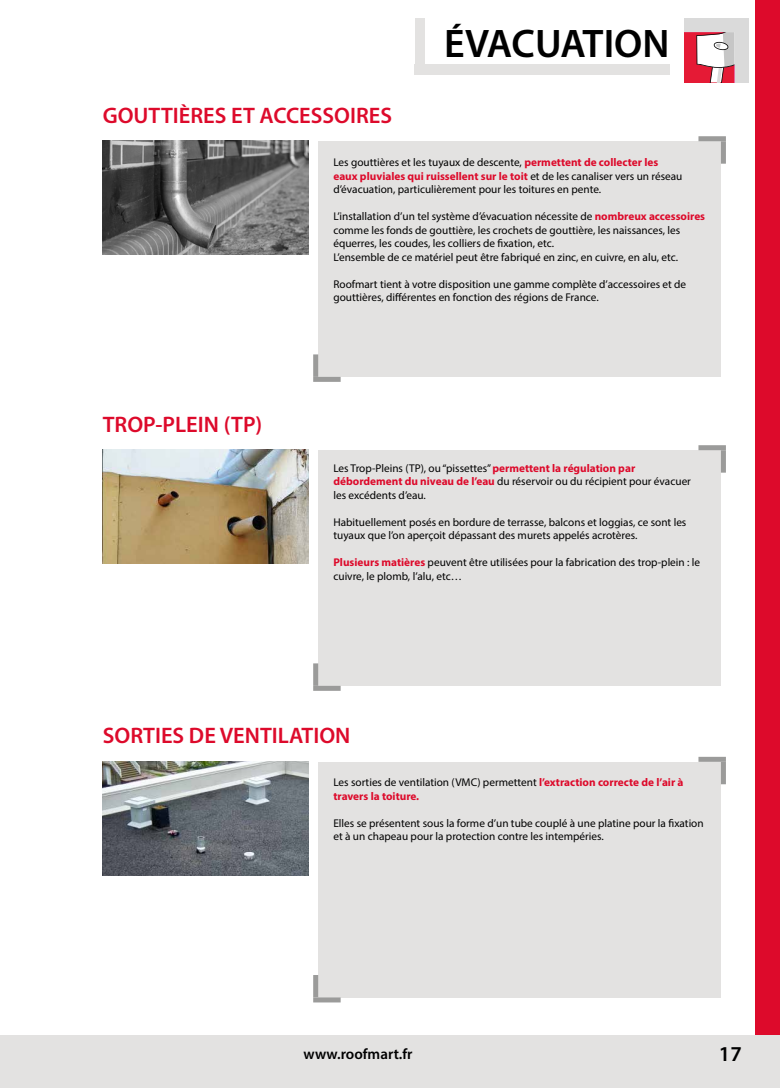
<style>
.page{position:relative;width:780px;height:1088px;background:#fff}
.page>*{position:absolute;margin:0;border:0;box-sizing:border-box;transform-origin:0 0}
.t1{font:600 40px "Myriad Pro";color:#000}
.t2{font:600 22.5px "Myriad Pro";color:#dd0a2b}
.t3{font:600 21.25px "Myriad Pro";color:#000}
.t4{font:600 15px "Myriad Pro";color:#000}
.t5{font:11.25px/13.5px "Myriad Pro";color:#000}
.t6{font:700 11.25px/13.5px "Myriad Pro";color:#dd0a2b}
.s1{font-weight:700;color:#dd0a2b}
.s2{font-weight:400;color:#000}
</style>
<div class="page">
<div style="left:755px;top:0;width:25px;height:1088px;background:#dd0a2b"></div>
<div style="left:1px;top:1036px;width:779px;height:52px;background:#e3e2e1"></div>
<div style="left:318px;top:141px;width:402px;height:236px;background:#e3e2e1"></div>
<div style="left:313px;top:377px;width:27px;height:5px;background:#9b9b9a"></div>
<div style="left:313px;top:354px;width:5px;height:23px;background:#9b9b9a"></div>
<div style="left:698px;top:136px;width:27px;height:5px;background:#9b9b9a"></div>
<div style="left:720px;top:141px;width:5px;height:23px;background:#9b9b9a"></div>
<div style="left:318px;top:450px;width:402px;height:236px;background:#e3e2e1"></div>
<div style="left:313px;top:686px;width:27px;height:5px;background:#9b9b9a"></div>
<div style="left:313px;top:663px;width:5px;height:23px;background:#9b9b9a"></div>
<div style="left:698px;top:445px;width:27px;height:5px;background:#9b9b9a"></div>
<div style="left:720px;top:450px;width:5px;height:23px;background:#9b9b9a"></div>
<div style="left:318px;top:762px;width:402px;height:235px;background:#e3e2e1"></div>
<div style="left:313px;top:997px;width:27px;height:5px;background:#9b9b9a"></div>
<div style="left:313px;top:975px;width:5px;height:22px;background:#9b9b9a"></div>
<div style="left:698px;top:757px;width:27px;height:5px;background:#9b9b9a"></div>
<div style="left:720px;top:762px;width:5px;height:22px;background:#9b9b9a"></div>
<img style="left:103px;top:141px;width:205px;height:113px">
<img style="left:103px;top:450px;width:205px;height:113px">
<img style="left:103px;top:762px;width:205px;height:113px">
<div style="left:415px;top:64px;width:255px;height:10px;background:#e3e2e1"></div>
<div style="left:415px;top:18px;width:9px;height:56px;background:#e3e2e1"></div>
<svg style="left:684px;top:19px;width:64px;height:63px"></svg>
<h1 class="t1" style="left:444px;top:18px;width:227px">ÉVACUATION</h1>
<h2 class="t2" style="left:103px;top:101px;width:291px">GOUTTIÈRES ET ACCESSOIRES</h2>
<p class="t5" style="left:333px;top:156px;width:350px">Les gouttières et les tuyaux de descente, <span class="s1">permettent de collecter les eaux pluviales qui ruissellent sur le toit</span> et de les canaliser vers un réseau d’évacuation, particulièrement pour les toitures en pente.</p>
<p class="t5" style="left:333px;top:210px;width:373px">L’installation d’un tel système d’évacuation nécessite de <span class="s1">nombreux accessoires </span>comme les fonds de gouttière, les crochets de gouttière, les naissances, les équerres, les coudes, les colliers de fixation, etc.<br>L’ensemble de ce matériel peut être fabriqué en zinc, en cuivre, en alu, etc.</p>
<p class="t5" style="left:333px;top:277px;width:354px">Roofmart tient à votre disposition une gamme complète d’accessoires et de gouttières, différentes en fonction des régions de France.</p>
<h2 class="t2" style="left:103px;top:410px;width:161px">TROP-PLEIN (TP)</h2>
<p class="t5" style="left:333px;top:461px;width:359px">Les Trop-Pleins (TP), ou “pissettes” <span class="s1">permettent la régulation par débordement du niveau de l’eau</span> du réservoir ou du récipient pour évacuer les excédents d’eau.</p>
<p class="t5" style="left:333px;top:515px;width:354px">Habituellement posés en bordure de terrasse, balcons et loggias, ce sont les tuyaux que l’on aperçoit dépassant des murets appelés acrotères.</p>
<p class="t5" style="left:333px;top:555px;width:368px"><span class="s1">Plusieurs matières</span> peuvent être utilisées pour la fabrication des trop-plein : le cuivre, le plomb, l’alu, etc…</p>
<h2 class="t2" style="left:103px;top:721px;width:249px">SORTIES DE VENTILATION</h2>
<p class="t6" style="left:333px;top:775px;width:351px"><span class="s2">Les sorties de ventilation (VMC) permettent</span> l’extraction correcte de l’air à travers la toiture.</p>
<p class="t5" style="left:333px;top:816px;width:372px">Elles se présentent sous la forme d’un tube couplé à une platine pour la fixation et à un chapeau pour la protection contre les intempéries.</p>
<h3 class="t4" style="left:303px;top:1044px;width:110px">www.roofmart.fr</h3>
<h3 class="t3" style="left:719px;top:1040px;width:24px">17</h3>
</div>
